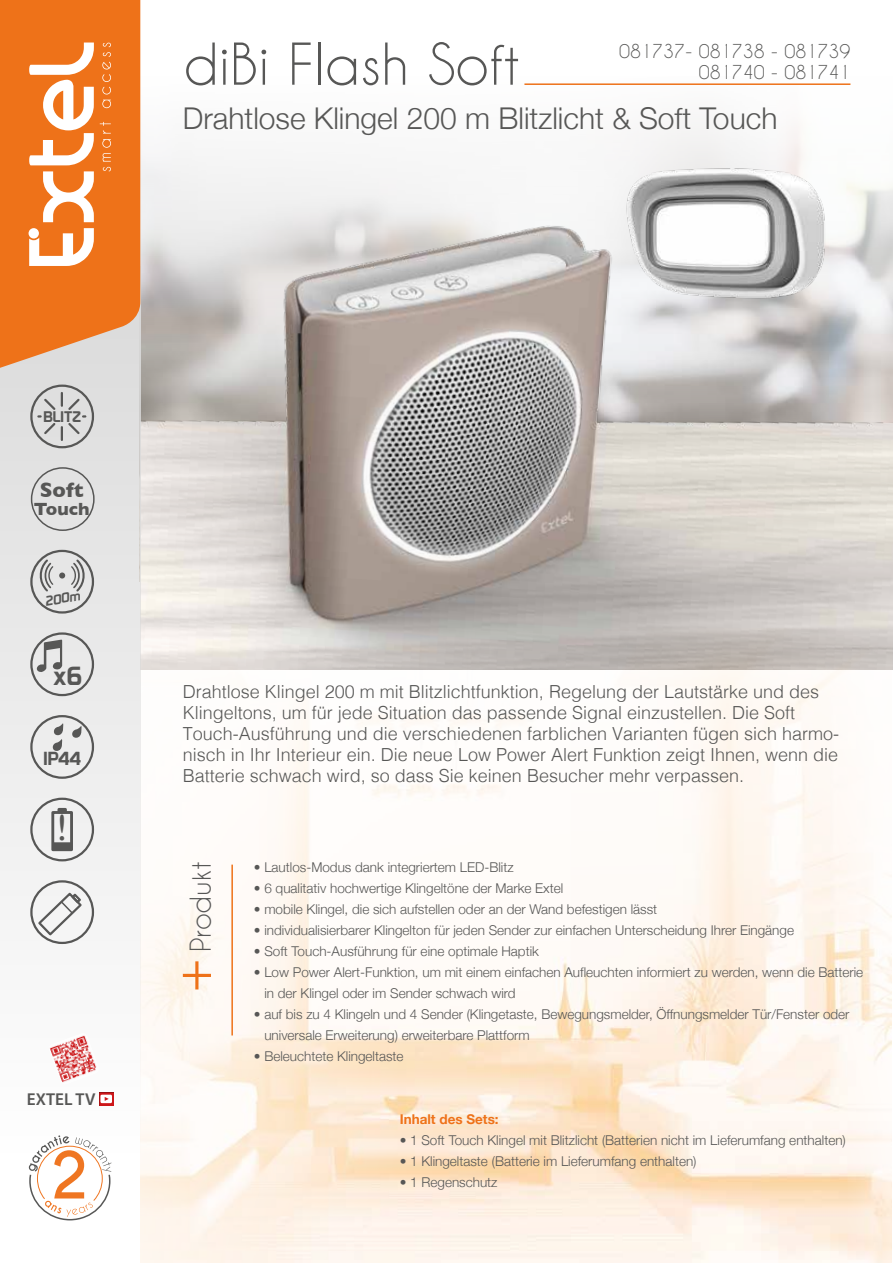
<style>
.page{position:relative;width:893px;height:1263px;background:#fff}
.page>*{position:absolute;margin:0;border:0;box-sizing:border-box;transform-origin:0 0}
.t1{font:54px "Caviar Dreams";color:#575756}
.t2{font:36.3px "Gill Sans";color:#575756}
.t3{font:300 30px "Helvetica Neue";color:#575756}
.t4{font:27px "Caviar Dreams";color:#575756}
.t5{font:25.65px "Prototype";color:#575756}
.t6{font:700 21px "Gill Sans";color:#575756}
.t7{font:18.45px "Prototype";color:#575756}
.t8{font:300 18px/21px "Helvetica";color:#575756}
.t9{font:18px/21.6px "Caviar Dreams";color:#575756;text-align:right}
.t10{font:700 18px "Gill Sans";color:#575756}
.t11{font:600 17.25px "Myriad Pro";color:#575756}
.t12{font:15px "Prototype";color:#575756}
.t13{font:300 13.5px/21px "Helvetica Neue";color:#575756}
.t14{font:700 13.5px "Helvetica Neue";color:#ee7219}
.t15{font:italic 13.5px "Prototype";color:#575756}
</style>
<div class="page">
<img style="left:140px;top:77px;width:711px;height:105px">
<img style="left:140px;top:182px;width:753px;height:488px">
<img style="left:585px;top:123px;width:257px;height:180px">
<img style="left:140px;top:628px;width:751px;height:635px">
<svg style="left:0;top:368px;width:140px;height:577px;fill:#e9e9e9"></svg>
<svg style="left:0;top:0;width:140px;height:368px;background:#ec7b2a"></svg>
<svg style="left:183px;top:961px;width:28px;height:28px"></svg>
<hr style="left:231px;top:865px;width:2px;height:170px;background:#ee7219">
<svg style="left:43px;top:171px;width:51px;height:51px"></svg>
<svg style="left:29px;top:43px;width:65px;height:122px"></svg>
<svg style="left:100px;top:122px;width:11px;height:49px"></svg>
<svg style="left:102px;top:100px;width:9px;height:8px"></svg>
<svg style="left:102px;top:43px;width:9px;height:51px"></svg>
<svg style="left:29px;top:228px;width:65px;height:38px"></svg>
<div style="left:29px;top:228px;width:10px;height:10px;background:#fff;border-radius:50%"></div>
<img style="left:49px;top:1035px;width:48px;height:48px">
<div style="left:97px;top:1091px;width:17px;height:15px;background:#000;opacity:.75"></div>
<div style="left:100px;top:1095px;width:12px;height:8px;background:#fff;border-radius:2px"></div>
<svg style="left:105px;top:1097px;width:4px;height:4px"></svg>
<hr style="left:524px;top:83px;width:326px;height:2px;background:#ee7219">
<svg style="left:28px;top:1135px;width:83px;height:86px"></svg>
<div style="left:31px;top:467px;width:64px;height:64px;border:2px solid #575756;border-radius:50%"></div>
<svg style="left:38px;top:393px;width:47px;height:47px;background:#d0d0cf"></svg>
<div style="left:30px;top:385px;width:64px;height:63px;border:2px solid #575756;border-radius:50%"></div>
<div style="left:30px;top:632px;width:64px;height:64px;border:2px solid #575756;border-radius:50%"></div>
<svg style="left:35px;top:639px;width:27px;height:34px"></svg>
<div style="left:30px;top:550px;width:64px;height:64px;border:2px solid #575756;border-radius:50%"></div>
<svg style="left:39px;top:558px;width:47px;height:35px;background:#c7c7c7"></svg>
<div style="left:30px;top:715px;width:64px;height:64px;border:2px solid #575756;border-radius:50%"></div>
<svg style="left:71px;top:726px;width:12px;height:12px"></svg>
<svg style="left:51px;top:723px;width:14px;height:28px"></svg>
<div style="left:57px;top:808px;width:10px;height:5px;border:3px solid #575756"></div>
<div style="left:51px;top:811px;width:22px;height:40px;border:3px solid #575756"></div>
<div style="left:30px;top:798px;width:64px;height:63px;border:2px solid #575756;border-radius:50%"></div>
<div style="left:54px;top:842px;width:18px;height:8px;background:#575756;border:2px solid #575756"></div>
<div style="left:30px;top:880px;width:64px;height:64px;border:2px solid #575756;border-radius:50%"></div>
<svg style="left:36px;top:891px;width:48px;height:46px"></svg>
<h1 class="t1" style="left:183px;top:32px;width:339px">diBi Flash Soft</h1>
<h3 class="t9" style="left:619px;top:40px;width:233px">081737- 081738 - 081739<br>081740 - 081741</h3>
<h3 class="t3" style="left:183px;top:94px;width:596px">Drahtlose Klingel 200 m Blitzlicht &amp; Soft Touch</h3>
<p class="t12" style="left:43px;top:408px;width:39px">BLITZ</p>
<h3 class="t6" style="left:40px;top:473px;width:45px">Soft</h3>
<h3 class="t10" style="left:34px;top:494px;width:57px">Touch</h3>
<p class="t15" style="left:44px;top:593px;width:37px;rotate:-10deg">200m</p>
<h3 class="t5" style="left:53px;top:661px;width:31px">x6</h3>
<h3 class="t7" style="left:43px;top:747px;width:39px">IP44</h3>
<h2 class="t2" style="left:57px;top:807px;width:11px">!</h2>
<p class="t11" style="left:27px;top:1088px;width:70px">EXTEL TV</p>
<p class="t8" style="left:183px;top:679px;width:658px">Drahtlose Klingel 200 m mit Blitzlichtfunktion, Regelung der Lautstärke und des Klingeltons, um für jede Situation das passende Signal einzustellen. Die Soft Touch-Ausführung und die verschiedenen farblichen Varianten fügen sich harmo&shy;nisch in Ihr Interieur ein. Die neue Low Power Alert Funktion zeigt Ihnen, wenn die Batterie schwach wird, so dass Sie keinen Besucher mehr verpassen.</p>
<h3 class="t4" style="left:185px;top:952px;width:92px;rotate:-90deg">Produkt</h3>
<p class="t13" style="left:254px;top:855px;width:261px">• Lautlos-Modus dank integriertem LED-Blitz</p>
<p class="t13" style="left:254px;top:876px;width:311px">• 6 qualitativ hochwertige Klingeltöne der Marke Extel</p>
<p class="t13" style="left:254px;top:897px;width:405px">• mobile Klingel, die sich aufstellen oder an der Wand befestigen lässt</p>
<p class="t13" style="left:254px;top:918px;width:542px">• individualisierbarer Klingelton für jeden Sender zur einfachen Unterscheidung Ihrer Eingänge</p>
<p class="t13" style="left:254px;top:939px;width:287px">• Soft Touch-Ausführung für eine optimale Haptik</p>
<p class="t13" style="left:264px;top:960px;width:600px;text-indent:-11px">• Low Power Alert-Funktion, um mit einem einfachen Aufleuchten informiert zu werden, wenn die Batterie in der Klingel oder im Sender schwach wird</p>
<p class="t13" style="left:264px;top:1002px;width:587px;text-indent:-11px">• auf bis zu 4 Klingeln und 4 Sender (Klingetaste, Bewegungsmelder, Öffnungsmelder Tür/Fenster oder universale Erweiterung) erweiterbare Plattform</p>
<p class="t13" style="left:254px;top:1044px;width:151px">• Beleuchtete Klingeltaste</p>
<p class="t14" style="left:400px;top:1108px;width:100px">Inhalt des Sets:</p>
<p class="t13" style="left:400px;top:1128px;width:448px">• 1 Soft Touch Klingel mit Blitzlicht (Batterien nicht im Lieferumfang enthalten)</p>
<p class="t13" style="left:400px;top:1149px;width:298px">• 1 Klingeltaste (Batterie im Lieferumfang enthalten)</p>
<p class="t13" style="left:400px;top:1170px;width:99px">• 1 Regenschutz</p>
</div>
